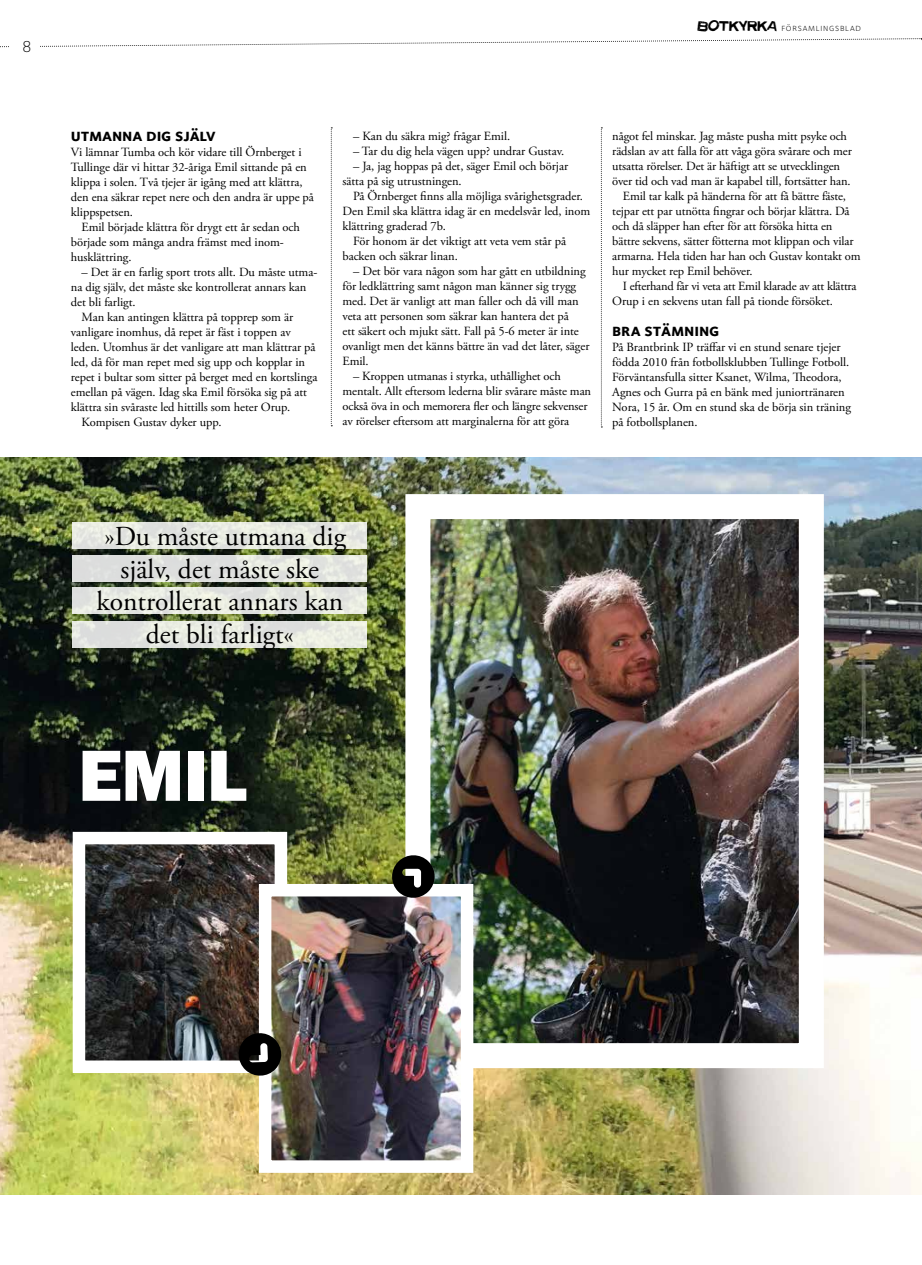
<style>
.page{position:relative;width:922px;height:1265px;background:#fff}
.page>*{position:absolute;margin:0;border:0;box-sizing:border-box;transform-origin:0 0}
.t1{font:800 75px "Franklin Gothic";color:#fff}
.t2{font:27.5px/32.5px "Adobe Garamond Pro";color:#000;text-align:center}
.t3{font:17.5px "Foundry Sterling Bold Expert";letter-spacing:-.01em;color:#000}
.t4{font:17.5px "Foundry Sterling Light OSF";color:#000}
.t5{font:12.5px/15px "Adobe Garamond Pro";letter-spacing:-.005em;color:#000}
.t6{font:10px "Foundry Sterling Light Expert";letter-spacing:.075em;color:#000}
.s1{font-family:"Crafty One";font-size:15px}
</style>
<div class="page">
<svg style="left:0;top:38px;width:922px;height:10px"></svg>
<div style="left:10px;top:33px;width:29px;height:24px;background:#fff"></div>
<img style="left:0;top:457px;width:921px;height:737px">
<img style="left:431px;top:520px;width:366px;height:522px">
<img style="left:86px;top:845px;width:188px;height:215px">
<img style="left:272px;top:897px;width:188px;height:263px">
<div style="left:73px;top:621px;width:294px;height:27px;background:#e5e7df"></div>
<div style="left:73px;top:555px;width:294px;height:26px;background:linear-gradient(to right,#dbdcdd,#e7e9e1)"></div>
<div style="left:73px;top:587px;width:294px;height:27px;background:#e7e9e1"></div>
<div style="left:73px;top:523px;width:294px;height:26px;background:#e6e8e1"></div>
<img style="left:383px;top:846px;width:60px;height:61px">
<svg style="left:230px;top:1024px;width:60px;height:60px;background:#5a5545"></svg>
<svg style="left:331px;top:128px;width:1px;height:298px"></svg>
<svg style="left:601px;top:128px;width:1px;height:300px"></svg>
<h3 class="t4" style="left:23px;top:36px;width:10px">8</h3>
<p class="t6" style="left:697px;top:22px;width:165px"><span class="s1">BOTKYRKA</span> församlingsblad</p>
<h3 class="t3" style="left:71px;top:125px;width:146px">utmanna dig själv</h3>
<p class="t5" style="left:71px;top:145px;width:244px">Vi lämnar Tumba och kör vidare till Örnberget i Tullinge där vi hittar 32-åriga Emil sittande på en klippa i solen. Två tjejer är igång med att klättra, den ena säkrar repet nere och den andra är uppe på klippspetsen.</p>
<p class="t5" style="left:71px;top:220px;width:230px;text-indent:11px">Emil började klättra för drygt ett år sedan och började som många andra främst med inom&shy;husklättring.</p>
<p class="t5" style="left:81px;top:265px;width:237px">– Det är en farlig sport trots allt. Du måste utma-</p>
<p class="t5" style="left:71px;top:280px;width:237px">na dig själv, det måste ske kontrollerat annars kan</p>
<p class="t5" style="left:71px;top:295px;width:66px">det bli farligt.</p>
<p class="t5" style="left:81px;top:310px;width:213px">Man kan antingen klättra på topprep som är</p>
<p class="t5" style="left:71px;top:325px;width:221px">vanligare inomhus, då repet är fäst i toppen av</p>
<p class="t5" style="left:71px;top:340px;width:246px">leden. Utomhus är det vanligare att man klättrar på</p>
<p class="t5" style="left:71px;top:355px;width:236px">led, då för man repet med sig upp och kopplar in</p>
<p class="t5" style="left:71px;top:370px;width:248px">repet i bultar som sitter på berget med en kortslinga</p>
<p class="t5" style="left:71px;top:385px;width:237px">emellan på vägen. Idag ska Emil försöka sig på att</p>
<p class="t5" style="left:71px;top:400px;width:221px">klättra sin svåraste led hittills som heter Orup.</p>
<p class="t5" style="left:81px;top:415px;width:141px">Kompisen Gustav dyker upp.</p>
<p class="t5" style="left:353px;top:129px;width:158px">– Kan du säkra mig? frågar Emil.</p>
<p class="t5" style="left:353px;top:144px;width:212px">– Tar du dig hela vägen upp? undrar Gustav.</p>
<p class="t5" style="left:342px;top:159px;width:227px;text-indent:11px">– Ja, jag hoppas på det, säger Emil och börjar sätta på sig utrustningen.</p>
<p class="t5" style="left:353px;top:189px;width:231px">På Örnberget finns alla möjliga svårighetsgrader.</p>
<p class="t5" style="left:342px;top:204px;width:249px">Den Emil ska klättra idag är en medelsvår led, inom</p>
<p class="t5" style="left:342px;top:219px;width:105px">klättring graderad 7b.</p>
<p class="t5" style="left:353px;top:234px;width:214px">För honom är det viktigt att veta vem står på</p>
<p class="t5" style="left:342px;top:249px;width:117px">backen och säkrar linan.</p>
<p class="t5" style="left:342px;top:264px;width:248px;text-indent:11px">– Det bör vara någon som har gått en utbildning för ledklättring samt någon man känner sig trygg med. Det är vanligt att man faller och då vill man veta att personen som säkrar kan hantera det på<br>ett säkert och mjukt sätt. Fall på 5-6 meter är inte ovanligt men det känns bättre än vad det låter, säger Emil.</p>
<p class="t5" style="left:342px;top:369px;width:250px;text-indent:11px">– Kroppen utmanas i styrka, uthållighet och mentalt. Allt eftersom lederna blir svårare måste man också öva in och memorera fler och längre sekvenser av rörelser eftersom att marginalerna för att göra</p>
<p class="t5" style="left:612px;top:129px;width:236px">något fel minskar. Jag måste pusha mitt psyke och</p>
<p class="t5" style="left:612px;top:144px;width:241px">rädslan av att falla för att våga göra svårare och mer</p>
<p class="t5" style="left:612px;top:159px;width:229px">utsatta rörelser. Det är häftigt att se utvecklingen</p>
<p class="t5" style="left:612px;top:174px;width:240px">över tid och vad man är kapabel till, fortsätter han.</p>
<p class="t5" style="left:622px;top:189px;width:224px">Emil tar kalk på händerna för att få bättre fäste,</p>
<p class="t5" style="left:612px;top:204px;width:239px">tejpar ett par utnötta fingrar och börjar klättra. Då</p>
<p class="t5" style="left:612px;top:219px;width:222px">och då släpper han efter för att försöka hitta en</p>
<p class="t5" style="left:612px;top:234px;width:243px">bättre sekvens, sätter fötterna mot klippan och vilar</p>
<p class="t5" style="left:612px;top:249px;width:250px">armarna. Hela tiden har han och Gustav kontakt om</p>
<p class="t5" style="left:612px;top:264px;width:142px">hur mycket rep Emil behöver.</p>
<p class="t5" style="left:622px;top:279px;width:235px">I efterhand får vi veta att Emil klarade av att klättra</p>
<p class="t5" style="left:612px;top:294px;width:222px">Orup i en sekvens utan fall på tionde försöket.</p>
<h3 class="t3" style="left:612px;top:320px;width:108px">bra stämning</h3>
<p class="t5" style="left:612px;top:340px;width:240px">På Brantbrink IP träffar vi en stund senare tjejer födda 2010 från fotbollsklubben Tullinge Fotboll.<br>Förväntansfulla sitter Ksanet, Wilma, Theodora, Agnes och Gurra på en bänk med juniortränaren Nora, 15 år. Om en stund ska de börja sin träning på fotbollsplanen.</p>
<h2 class="t2" style="left:96px;top:521px;width:251px">»Du måste utmana dig själv, det måste ske kontrollerat annars kan det bli farligt«</h2>
<h1 class="t1" style="left:78px;top:727px;width:171px">EMIL</h1>
</div>
